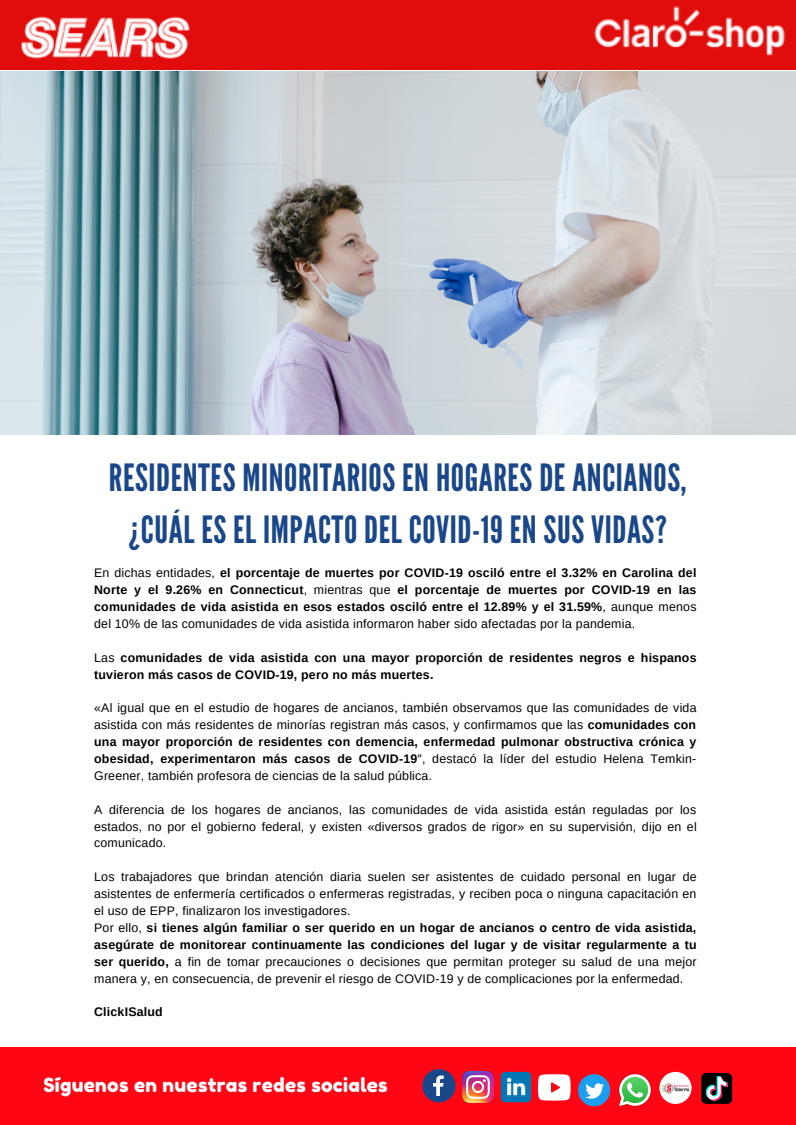
<style>
.page{position:relative;width:796px;height:1125px;background:#fff}
.page>*{position:absolute;margin:0;border:0;box-sizing:border-box;transform-origin:0 0}
.t1{font:37.5px/52.3px "League Gothic";letter-spacing:.015em;color:#1a4789;text-align:center}
.t2{font:19.35px "Fredoka One";letter-spacing:.015em;color:#fff}
.t3{font:12.38px/16.9px "Arimo";letter-spacing:.015em;color:#000;text-align:justify}
.t4{font:700 12.38px/16.9px "Arimo";letter-spacing:.015em;color:#000;text-align:justify}
.s1{font-weight:400}
.s2{font-weight:700}
</style>
<div class="page">
<div style="left:0;top:1047px;width:795px;height:78px;background:#ff0615"></div>
<svg style="left:422px;top:1069px;width:33px;height:33px"></svg>
<img style="left:462px;top:1071px;width:31px;height:31px">
<svg style="left:500px;top:1072px;width:31px;height:30px"></svg>
<svg style="left:538px;top:1074px;width:32px;height:27px"></svg>
<svg style="left:578px;top:1074px;width:32px;height:32px"></svg>
<img style="left:618px;top:1073px;width:34px;height:34px">
<svg style="left:619px;top:1074px;width:31px;height:32px"></svg>
<div style="left:659px;top:1072px;width:32px;height:32px;background:#fff;border-radius:50%"></div>
<svg style="left:701px;top:1073px;width:31px;height:31px"></svg>
<img style="left:659px;top:1083px;width:32px;height:11px">
<img style="left:0;top:0;width:795px;height:70px">
<img style="left:0;top:72px;width:795px;height:362px">
<h1 class="t1" style="left:109px;top:452px;width:579px">RESIDENTES MINORITARIOS EN HOGARES DE ANCIANOS, ¿CUÁL ES EL IMPACTO DEL COVID-19 EN SUS VIDAS?</h1>
<p class="t4" style="left:94px;top:565px;width:603px"><span class="s1">En dichas entidades,</span> el porcentaje de muertes por COVID-19 osciló entre el 3.32% en Carolina del Norte y el 9.26% en Connecticut<span class="s1">, mientras que</span> el porcentaje de muertes por COVID-19 en las comunidades de vida asistida en esos estados osciló entre el 12.89% y el 31.59%<span class="s1">, aunque menos del 10% de las comunidades de vida asistida informaron haber sido afectadas por la pandemia.</span></p>
<p class="t4" style="left:94px;top:649px;width:603px"><span class="s1">Las</span> comunidades de vida asistida con una mayor proporción de residentes negros e hispanos tuvieron más casos de COVID-19, pero no más muertes.</p>
<p class="t3" style="left:94px;top:700px;width:603px">«Al igual que en el estudio de hogares de ancianos, también observamos que las comunidades de vida asistida con más residentes de minorías registran más casos, y confirmamos que las <span class="s2">comunidades con una mayor proporción de residentes con demencia, enfermedad pulmonar obstructiva crónica y obesidad, experimentaron más casos de COVID-19</span>″, destacó la líder del estudio Helena Temkin-Greener, también profesora de ciencias de la salud pública.</p>
<p class="t3" style="left:94px;top:801px;width:604px">A diferencia de los hogares de ancianos, las comunidades de vida asistida están reguladas por los estados, no por el gobierno federal, y existen «diversos grados de rigor» en su supervisión, dijo en el comunicado.</p>
<p class="t3" style="left:94px;top:869px;width:604px;text-align:left">Los trabajadores que brindan atención diaria suelen ser asistentes de cuidado personal en lugar de asistentes de enfermería certificados o enfermeras registradas, y reciben poca o ninguna capacitación en el uso de EPP, finalizaron los investigadores.<br>Por ello, <span class="s2">si tienes algún familiar o ser querido en un hogar de ancianos o centro de vida asistida, asegúrate de monitorear continuamente las condiciones del lugar y de visitar regularmente a tu ser querido,</span> a fin de tomar precauciones o decisiones que permitan proteger su salud de una mejor manera y, en consecuencia, de prevenir el riesgo de COVID-19 y de complicaciones por la enfermedad.</p>
<p class="t4" style="left:94px;top:1004px;width:70px">ClickISalud</p>
<h2 class="t2" style="left:43px;top:1074px;width:346px">Síguenos en nuestras redes sociales</h2>
</div>
